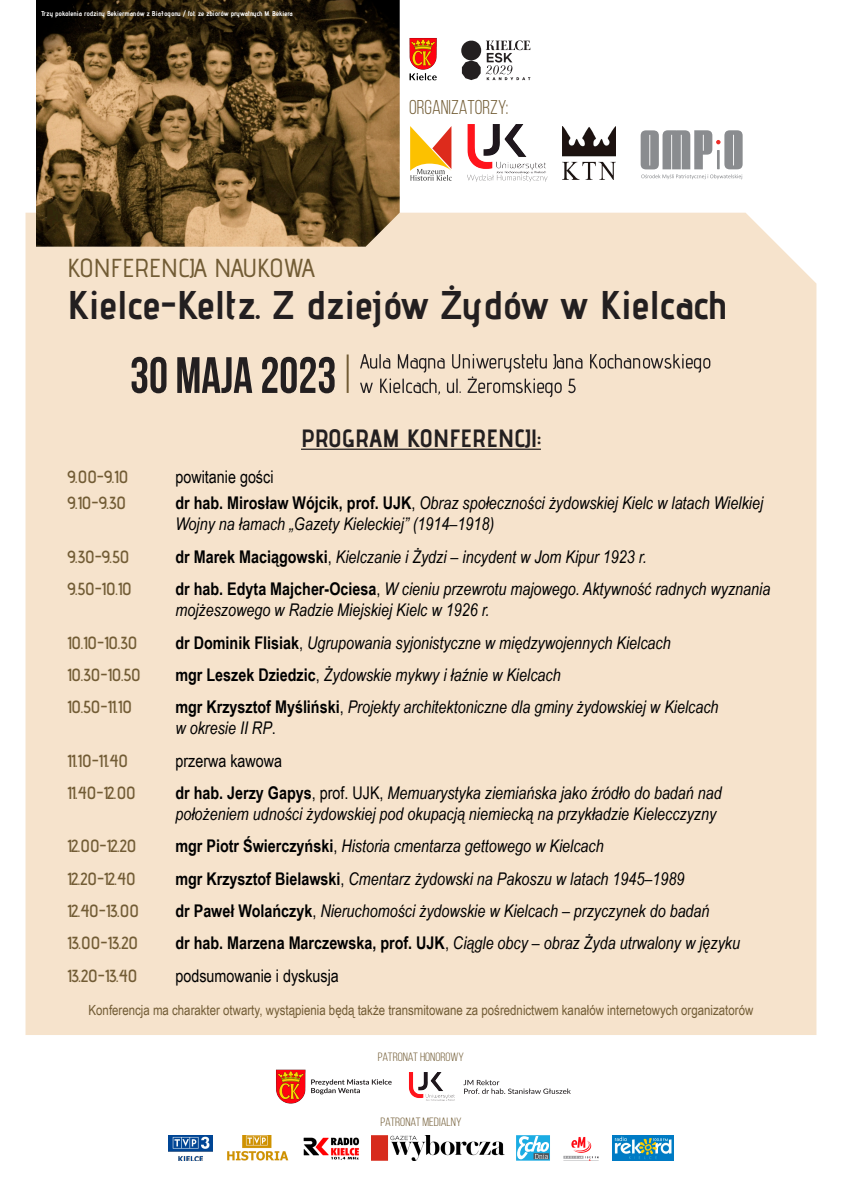
<style>
.page{position:relative;width:842px;height:1191px;background:#fff}
.page>*{position:absolute;margin:0;border:0;box-sizing:border-box;transform-origin:0 0}
.t1{font:700 40px "Advent Pro";color:#231f20}
.t2{font:500 26px "Advent Pro";color:#725c35}
.t3{font:700 25px "Advent Pro";color:#231f20}
.t4{font:20px "Bebas Neue";color:#725c35}
.t5{font:italic 17.5px/21px "Arial Narrow";color:#000}
.t6{font:600 17.5px "Advent Pro";color:#725c35}
.t7{font:17.5px "Arial Narrow";color:#000}
.t8{font:14px "Arial Narrow";color:#725c35}
.t9{font:12px "Bebas Neue";color:#725c35;scale:1.1 1}
.t10{font:700 7px "Advent Pro";color:#fff}
.s1{font-weight:700;font-style:normal}
.s2{font-style:normal}
</style>
<div class="page">
<div style="left:26px;top:213px;width:790px;height:822px;background:#f6e3cc"></div>
<svg style="left:410px;top:126px;width:42px;height:55px"></svg>
<svg style="left:641px;top:130px;width:102px;height:49px"></svg>
<img style="left:467px;top:125px;width:79px;height:48px">
<svg style="left:467px;top:175px;width:80px;height:7px"></svg>
<img style="left:563px;top:126px;width:53px;height:53px">
<img style="left:36px;top:0;width:364px;height:247px">
<hr style="left:301px;top:448px;width:240px;height:2px;background:#231f20">
<img style="left:563px;top:1137px;width:36px;height:23px">
<img style="left:303px;top:1137px;width:57px;height:23px">
<svg style="left:516px;top:1135px;width:34px;height:25px"></svg>
<svg style="left:517px;top:1136px;width:32px;height:23px"></svg>
<img style="left:372px;top:1135px;width:133px;height:25px">
<img style="left:169px;top:1135px;width:44px;height:25px">
<img style="left:612px;top:1135px;width:61px;height:25px">
<img style="left:227px;top:1135px;width:62px;height:25px">
<img style="left:276px;top:1069px;width:30px;height:34px">
<img style="left:409px;top:1072px;width:46px;height:28px">
<svg style="left:463px;top:1079px;width:108px;height:15px"></svg>
<svg style="left:311px;top:1079px;width:81px;height:15px"></svg>
<img style="left:409px;top:38px;width:28px;height:43px">
<svg style="left:461px;top:40px;width:69px;height:40px"></svg>
<svg style="left:360px;top:354px;width:350px;height:43px;background:#d7c6b2"></svg>
<hr style="left:347px;top:354px;width:2px;height:39px;background:#725c35">
<svg style="left:132px;top:357px;width:203px;height:36px;background:#8c8176"></svg>
<p class="t10" style="left:41px;top:9px;width:253px">Trzy pokolenia rodziny Bekiermanów z Białogonu / fot. ze zbiorów prywatnych M. Bekiera</p>
<p class="t2" style="left:67px;top:252px;width:249px">KONFERENCJA NAUKOWA</p>
<p class="t4" style="left:409px;top:96px;width:101px">ORGANIZATORZY:</p>
<p class="t1" style="left:67px;top:280px;width:662px">Kielce-Keltz. Z dziejów Żydów w Kielcach</p>
<p class="t3" style="left:301px;top:423px;width:241px">PROGRAM KONFERENCJl:</p>
<p class="t6" style="left:67px;top:466px;width:62px">9.00-9.10</p>
<p class="t7" style="left:175px;top:464px;width:100px">powitanie gości</p>
<p class="t6" style="left:67px;top:492px;width:60px">9.10-9.30</p>
<p class="t5" style="left:175px;top:492px;width:589px"><span class="s1">dr hab. Mirosław Wójcik, prof. UJK</span><span class="s2">,</span> Obraz społeczności żydowskiej Kielc w latach Wielkiej<br>Wojny na łamach „Gazety Kieleckiej” (1914–1918)</p>
<p class="t6" style="left:67px;top:546px;width:63px">9.30-9.50</p>
<p class="t5" style="left:175px;top:546px;width:473px"><span class="s1">dr Marek Maciągowski</span><span class="s2">,</span> Kielczanie i Żydzi – incydent w Jom Kipur 1923 r.</p>
<p class="t6" style="left:67px;top:578px;width:66px">9.50-10.10</p>
<p class="t5" style="left:175px;top:578px;width:596px"><span class="s1">dr hab. Edyta Majcher-Ociesa</span><span class="s2">,</span> W cieniu przewrotu majowego. Aktywność radnych wyznania mojżeszowego w Radzie Miejskiej Kielc w 1926 r.</p>
<p class="t6" style="left:67px;top:631px;width:72px">10.10-10.30</p>
<p class="t5" style="left:175px;top:631px;width:497px"><span class="s1">dr Dominik Flisiak</span><span class="s2">,</span> Ugrupowania syjonistyczne w międzywojennych Kielcach</p>
<p class="t6" style="left:67px;top:664px;width:75px">10.30-10.50</p>
<p class="t5" style="left:175px;top:664px;width:387px"><span class="s1">mgr Leszek Dziedzic</span><span class="s2">,</span> Żydowskie mykwy i łaźnie w Kielcach</p>
<p class="t6" style="left:67px;top:696px;width:66px">10.50-11.10</p>
<p class="t5" style="left:175px;top:696px;width:545px"><span class="s1">mgr Krzysztof Myśliński</span><span class="s2">,</span> Projekty architektoniczne dla gminy żydowskiej w Kielcach</p>
<p class="t5" style="left:175px;top:717px;width:102px">w okresie II RP<span class="s2">.</span></p>
<p class="t6" style="left:67px;top:749px;width:62px">11.10-11.40</p>
<p class="t7" style="left:175px;top:747px;width:108px">przerwa kawowa</p>
<p class="t6" style="left:67px;top:782px;width:70px">11.40-12.00</p>
<p class="t5" style="left:175px;top:782px;width:548px"><span class="s1">dr hab. Jerzy Gapys</span><span class="s2">, prof. UJK,</span> Memuarystyka ziemiańska jako źródło do badań nad położeniem udności żydowskiej pod okupacją niemiecką na przykładzie Kielecczyzny</p>
<p class="t6" style="left:67px;top:835px;width:71px">12.00-12.20</p>
<p class="t5" style="left:175px;top:835px;width:430px"><span class="s1">mgr Piotr Świerczyński</span><span class="s2">,</span> Historia cmentarza gettowego w Kielcach</p>
<p class="t6" style="left:67px;top:867px;width:70px">12.20-12.40</p>
<p class="t5" style="left:175px;top:867px;width:510px"><span class="s1">mgr Krzysztof Bielawski</span><span class="s2">,</span> Cmentarz żydowski na Pakoszu w latach 1945–1989</p>
<p class="t6" style="left:67px;top:900px;width:73px">12.40-13.00</p>
<p class="t5" style="left:175px;top:900px;width:536px"><span class="s1">dr Paweł Wolańczyk</span><span class="s2">,</span> Nieruchomości żydowskie w Kielcach – przyczynek do badań</p>
<p class="t6" style="left:67px;top:932px;width:72px">13.00-13.20</p>
<p class="t5" style="left:175px;top:932px;width:566px"><span class="s1">dr hab. Marzena Marczewska, prof. UJK</span><span class="s2">,</span> Ciągle obcy – obraz Żyda utrwalony w języku</p>
<p class="t6" style="left:67px;top:964px;width:72px">13.20-13.40</p>
<p class="t7" style="left:175px;top:962px;width:165px">podsumowanie i dyskusja</p>
<p class="t8" style="left:89px;top:999px;width:666px">Konferencja ma charakter otwarty, wystąpienia będą także transmitowane za pośrednictwem kanałów internetowych organizatorów</p>
<p class="t9" style="left:378px;top:1050px;width:80px">PATRONAT HONOROWY</p>
<p class="t9" style="left:380px;top:1115px;width:75px">PATRONAT MEDIALNY</p>
</div>
